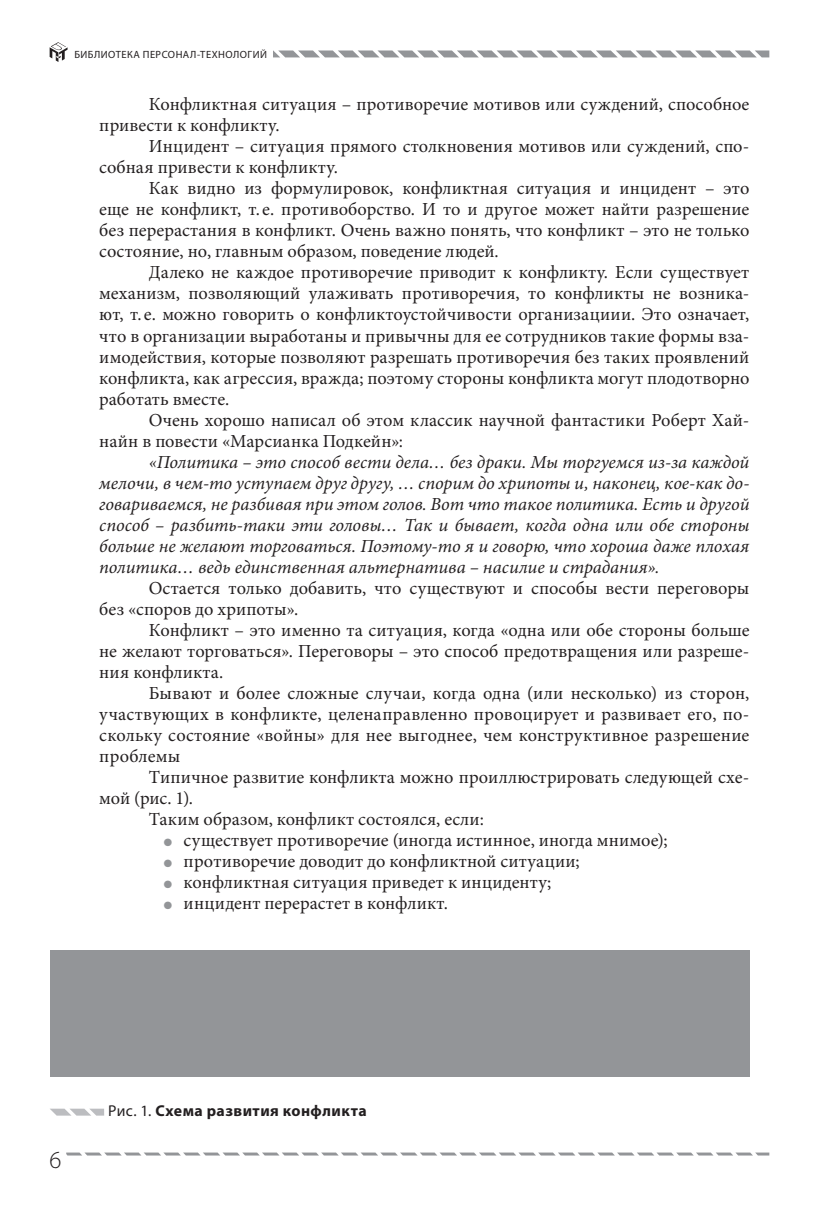
<style>
.page{position:relative;width:819px;height:1216px;background:#fff}
.page>*{position:absolute;margin:0;border:0;box-sizing:border-box;transform-origin:0 0}
.t1{font:300 24.5px "Myriad Pro";color:#231f20}
.t2{font:18.38px/21px "Minion Pro";letter-spacing:.005em;color:#231f20}
.t3{font:italic 18.38px/21px "Minion Pro";color:#231f20;text-align:justify}
.t4{font:700 15.75px "Myriad Pro";letter-spacing:.03em;color:#231f20}
.t5{font:10.5px "Myriad Pro";letter-spacing:.045em;color:#231f20}
.s1{color:#939598}
.s2{font-weight:400}
</style>
<div class="page">
<svg style="left:50px;top:42px;width:719px;height:20px"></svg>
<svg style="left:66px;top:1152px;width:703px;height:4px"></svg>
<div style="left:50px;top:950px;width:699px;height:126px;background:#939598"></div>
<svg style="left:50px;top:1108px;width:54px;height:7px"></svg>
<p class="t5" style="left:74px;top:47px;width:28px">БИБЛИОТЕКА</p>
<p class="t5" style="left:143px;top:47px;width:33px">ПЕРСОНАЛ</p>
<p class="t5" style="left:197px;top:47px;width:29px">-ТЕХНОЛОГИ</p>
<p class="t5" style="left:260px;top:47px;width:8px">Й</p>
<p class="t2" style="left:99px;top:94px;width:651px;text-indent:50px">Конфликтная ситуация – противоречие мотивов или суждений, способное привести к конфликту.</p>
<p class="t2" style="left:99px;top:136px;width:651px;text-indent:50px">Инцидент – ситуация прямого столкновения мотивов или суждений, спо&shy;собная привести к конфликту.</p>
<p class="t2" style="left:99px;top:178px;width:651px;text-align:justify;text-indent:50px">Как видно из формулировок, конфликтная ситуация и инцидент – это еще не конфликт, т. е. противоборство. И то и другое может найти разрешение без перерастания в конфликт. Очень важно понять, что конфликт – это не только состояние, но, главным образом, поведение людей.</p>
<p class="t2" style="left:99px;top:262px;width:651px;text-align:justify;text-indent:50px">Далеко не каждое противоречие приводит к конфликту. Если существует механизм, позволяющий улаживать противоречия, то конфликты не возника&shy;ют, т. е. можно говорить о конфликтоустойчивости организациии. Это означает, что в организации выработаны и привычны для ее сотрудников такие формы вза&shy;имодействия, которые позволяют разрешать противоречия без таких проявлений конфликта, как агрессия, вражда; поэтому стороны конфликта могут плодотворно работать вместе.</p>
<p class="t2" style="left:99px;top:409px;width:651px;text-indent:50px">Очень хорошо написал об этом классик научной фантастики Роберт Хай&shy;найн в повести «Марсианка Подкейн»:</p>
<p class="t3" style="left:99px;top:451px;width:651px;text-indent:50px">«Политика – это способ вести дела… без драки. Мы торгуемся из‑за каждой мелочи, в чем‑то уступаем друг другу, … спорим до хрипоты и, наконец, кое‑как до‑ говариваемся, не разбивая при этом голов. Вот что такое политика. Есть и другой способ – разбить‑таки эти головы… Так и бывает, когда одна или обе стороны больше не желают торговаться. Поэтому‑то я и говорю, что хороша даже плохая политика… ведь единственная альтернатива – насилие и страдания».</p>
<p class="t2" style="left:99px;top:577px;width:651px;text-indent:50px">Остается только добавить, что существуют и способы вести переговоры без «споров до хрипоты».</p>
<p class="t2" style="left:99px;top:619px;width:651px;text-align:justify;text-indent:50px">Конфликт – это именно та ситуация, когда «одна или обе стороны больше не желают торговаться». Переговоры – это способ предотвращения или разреше&shy;ния конфликта.</p>
<p class="t2" style="left:99px;top:682px;width:651px;text-align:justify;text-indent:50px">Бывают и более сложные случаи, когда одна (или несколько) из сторон, участвующих в конфликте, целенаправленно провоцирует и развивает его, по&shy;скольку состояние «войны» для нее выгоднее, чем конструктивное разрешение проблемы</p>
<p class="t2" style="left:149px;top:766px;width:602px">Типичное развитие конфликта можно проиллюстрировать следующей схе-</p>
<p class="t2" style="left:99px;top:787px;width:95px">мой (рис. 1).</p>
<p class="t2" style="left:149px;top:808px;width:336px">Таким образом, конфликт состоялся, если:</p>
<p class="t2" style="left:164px;top:829px;width:505px"><span class="s1">●</span> существует противоречие (иногда истинное, иногда мнимое);</p>
<p class="t2" style="left:164px;top:850px;width:417px"><span class="s1">●</span> противоречие доводит до конфликтной ситуации;</p>
<p class="t2" style="left:164px;top:871px;width:389px"><span class="s1">●</span> конфликтная ситуация приведет к инциденту;</p>
<p class="t2" style="left:164px;top:892px;width:286px"><span class="s1">●</span> инцидент перерастет в конфликт.</p>
<h1 class="t1" style="left:50px;top:1144px;width:13px">6</h1>
<p class="t4" style="left:108px;top:1099px;width:260px"><span class="s2">Рис. 1.</span> Схема развития конфликта</p>
</div>
